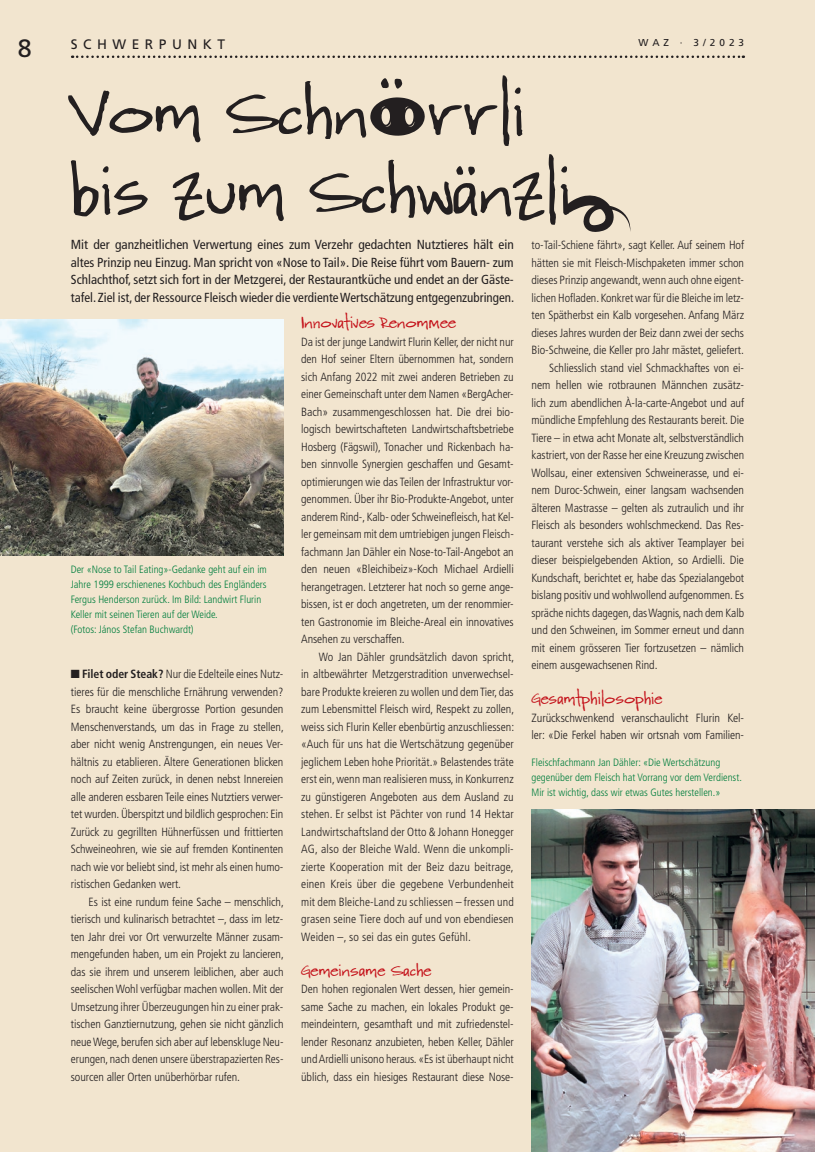
<style>
.page{position:relative;width:815px;height:1152px;background:#f2e5cf}
.page>*{position:absolute;margin:0;border:0;box-sizing:border-box;transform-origin:0 0}
.t1{font:72.62px/78.8px "Wordy Diva";color:#231f20}
.t2{font:25px "Frutiger LT Std";color:#231f20}
.t3{font:17.5px "Wordy Diva";color:#c4121a}
.t4{font:13.75px "Frutiger LT Std";letter-spacing:.4em;color:#231f20}
.t5{font:condensed 13.12px/17.5px "Frutiger LT Std";color:#231f20;text-align:justify}
.t6{font:300 condensed 11.88px/17.5px "Frutiger LT Std";letter-spacing:-.005em;color:#231f20;text-align:justify}
.t7{font:300 condensed 10.62px/15px "Frutiger LT Std";color:#007e3d}
.t8{font:10px "Frutiger LT Std";letter-spacing:.4em;color:#231f20}
.s1{font-weight:700}
</style>
<div class="page">
<svg style="left:72px;top:56px;width:672px;height:2px"></svg>
<svg style="left:370px;top:97px;width:55px;height:38px"></svg>
<svg style="left:381px;top:78px;width:21px;height:11px"></svg>
<img style="left:0;top:319px;width:283px;height:236px">
<img style="left:531px;top:809px;width:284px;height:343px">
<svg style="left:565px;top:195px;width:65px;height:37px"></svg>
<h2 class="t2" style="left:18px;top:33px;width:15px">8</h2>
<p class="t4" style="left:71px;top:36px;width:156px">SCHWERPUNKT</p>
<h1 class="t1" style="left:71px;top:79px;width:502px">Vom Schn rrli bis zum Schwänzli</h1>
<p class="t8" style="left:639px;top:37px;width:107px">WAZ · 3/2023</p>
<p class="t5" style="left:71px;top:236px;width:445px">Mit der ganzheitlichen Verwertung eines zum Verzehr gedachten Nutztieres hält ein altes Prinzip neu Einzug. Man spricht von «Nose to Tail». Die Reise führt vom Bauern- zum Schlachthof, setzt sich fort in der Metzgerei, der Restaurantküche und endet an der Gäste&shy;tafel. Ziel ist, der Ressource Fleisch wieder die verdiente Wertschätzung entgegenzubringen.</p>
<p class="t7" style="left:71px;top:562px;width:197px">Der «Nose to Tail Eating»-Gedanke geht auf ein im Jahre 1999 erschienenes Kochbuch des Engländers Fergus Henderson zurück. Im Bild: Landwirt Flurin Keller mit seinen Tieren auf der Weide.<br>(Fotos: János Stefan Buchwardt)</p>
<p class="t6" style="left:71px;top:665px;width:215px">■ <span class="s1">Filet oder Steak?</span> Nur die Edelteile eines Nutz&shy;tieres für die menschliche Ernährung verwenden?<br>Es braucht keine übergrosse Portion gesunden Menschenverstands, um das in Frage zu stellen, aber nicht wenig Anstrengungen, ein neues Ver&shy;hältnis zu etablieren. Ältere Generationen blicken noch auf Zeiten zurück, in denen nebst Innereien alle anderen essbaren Teile eines Nutztiers verwer&shy;tet wurden. Überspitzt und bildlich gesprochen: Ein Zurück zu gegrillten Hühnerfüssen und frittierten Schweineohren, wie sie auf fremden Kontinenten nach wie vor beliebt sind, ist mehr als einen humo&shy;ristischen Gedanken wert.</p>
<p class="t6" style="left:71px;top:893px;width:215px;text-indent:18px">Es ist eine rundum feine Sache – menschlich, tierisch und kulinarisch betrachtet –, dass im letz&shy;ten Jahr drei vor Ort verwurzelte Männer zusam&shy;mengefunden haben, um ein Projekt zu lancieren, das sie ihrem und unserem leiblichen, aber auch seelischen Wohl verfügbar machen wollen. Mit der Umsetzung ihrer Überzeugungen hin zu einer prak&shy;tischen Ganztiernutzung, gehen sie nicht gänzlich neue Wege, berufen sich aber auf lebenskluge Neu&shy;erungen, nach denen unsere überstrapazierten Res&shy;sourcen aller Orten unüberhörbar rufen.</p>
<h3 class="t3" style="left:301px;top:312px;width:157px">Innovatives Renommee</h3>
<p class="t6" style="left:301px;top:333px;width:214px">Da ist der junge Landwirt Flurin Keller, der nicht nur den Hof seiner Eltern übernommen hat, sondern sich Anfang 2022 mit zwei anderen Betrieben zu einer Gemeinschaft unter dem Namen «BergAcher-Bach» zusammengeschlossen hat. Die drei bio&shy;logisch bewirtschafteten Landwirtschaftsbetriebe Hosberg (Fägswil), Tonacher und Rickenbach ha&shy;ben sinnvolle Synergien geschaffen und Gesamt&shy;optimierungen wie das Teilen der Infrastruktur vor&shy;genommen. Über ihr Bio-Produkte-Angebot, unter anderem Rind-, Kalb- oder Schweinefleisch, hat Kel&shy;ler gemeinsam mit dem umtriebigen jungen Fleisch&shy;fachmann Jan Dähler ein Nose-to-Tail-Angebot an den neuen «Bleichibeiz»-Koch Michael Ardielli herangetragen. Letzterer hat noch so gerne ange&shy;bissen, ist er doch angetreten, um der renommier&shy;ten Gastronomie im Bleiche-Areal ein innovatives Ansehen zu verschaffen.</p>
<p class="t6" style="left:301px;top:648px;width:215px;text-indent:18px">Wo Jan Dähler grundsätzlich davon spricht, in altbewährter Metzgerstradition unverwechsel&shy;bare Produkte kreieren zu wollen und dem Tier, das zum Lebensmittel Fleisch wird, Respekt zu zollen, weiss sich Flurin Keller ebenbürtig anzuschliessen: «Auch für uns hat die Wertschätzung gegenüber jeglichem Leben hohe Priorität.» Belastendes träte erst ein, wenn man realisieren muss, in Konkurrenz zu günstigeren Angeboten aus dem Ausland zu stehen. Er selbst ist Pächter von rund 14 Hektar Landwirtschaftsland der Otto &amp; Johann Honegger AG, also der Bleiche Wald. Wenn die unkompli&shy;zierte Kooperation mit der Beiz dazu beitrage, einen Kreis über die gegebene Verbundenheit mit dem Bleiche-Land zu schliessen – fressen und grasen seine Tiere doch auf und von ebendiesen Weiden –, so sei das ein gutes Gefühl.</p>
<h3 class="t3" style="left:301px;top:959px;width:132px">Gemeinsame Sache</h3>
<p class="t6" style="left:301px;top:980px;width:214px">Den hohen regionalen Wert dessen, hier gemein&shy;same Sache zu machen, ein lokales Produkt ge&shy;meindeintern, gesamthaft und mit zufriedenstel&shy;lender Resonanz anzubieten, heben Keller, Dähler und Ardielli unisono heraus. «Es ist überhaupt nicht üblich, dass ein hiesiges Restaurant diese Nose-</p>
<p class="t6" style="left:531px;top:237px;width:214px">to-Tail-Schiene fährt», sagt Keller. Auf seinem Hof</p>
<p class="t6" style="left:531px;top:254px;width:214px">hätten sie mit Fleisch-Mischpaketen immer schon</p>
<p class="t6" style="left:531px;top:272px;width:214px">dieses Prinzip angewandt, wenn auch ohne eigent-</p>
<p class="t6" style="left:531px;top:289px;width:214px">lichen Hofladen. Konkret war für die Bleiche im letz-</p>
<p class="t6" style="left:531px;top:307px;width:214px">ten Spätherbst ein Kalb vorgesehen. Anfang März</p>
<p class="t6" style="left:531px;top:324px;width:214px">dieses Jahres wurden der Beiz dann zwei der sechs</p>
<p class="t6" style="left:531px;top:342px;width:214px">Bio-Schweine, die Keller pro Jahr mästet, geliefert.</p>
<p class="t6" style="left:549px;top:359px;width:196px">Schliesslich stand viel Schmackhaftes von ei-</p>
<p class="t6" style="left:531px;top:377px;width:214px">nem hellen wie rotbraunen Männchen zusätz-</p>
<p class="t6" style="left:531px;top:394px;width:214px">lich zum abendlichen À-la-carte-Angebot und auf</p>
<p class="t6" style="left:531px;top:412px;width:214px">mündliche Empfehlung des Restaurants bereit. Die</p>
<p class="t6" style="left:531px;top:429px;width:214px">Tiere – in etwa acht Monate alt, selbstverständlich</p>
<p class="t6" style="left:531px;top:447px;width:214px">kastriert, von der Rasse her eine Kreuzung zwischen</p>
<p class="t6" style="left:531px;top:464px;width:214px">Wollsau, einer extensiven Schweinerasse, und ei-</p>
<p class="t6" style="left:531px;top:482px;width:214px">nem Duroc-Schwein, einer langsam wachsenden</p>
<p class="t6" style="left:531px;top:499px;width:214px">älteren Mastrasse – gelten als zutraulich und ihr</p>
<p class="t6" style="left:531px;top:517px;width:214px">Fleisch als besonders wohlschmeckend. Das Res-</p>
<p class="t6" style="left:531px;top:534px;width:214px">taurant verstehe sich als aktiver Teamplayer bei</p>
<p class="t6" style="left:531px;top:552px;width:214px">dieser beispielgebenden Aktion, so Ardielli. Die</p>
<p class="t6" style="left:531px;top:569px;width:214px">Kundschaft, berichtet er, habe das Spezialangebot</p>
<p class="t6" style="left:531px;top:587px;width:214px">bislang positiv und wohlwollend aufgenommen. Es</p>
<p class="t6" style="left:531px;top:604px;width:214px">spräche nichts dagegen, das Wagnis, nach dem Kalb</p>
<p class="t6" style="left:531px;top:622px;width:214px">und den Schweinen, im Sommer erneut und dann</p>
<p class="t6" style="left:531px;top:639px;width:214px">mit einem grösseren Tier fortzusetzen – nämlich</p>
<p class="t6" style="left:531px;top:657px;width:128px">einem ausgewachsenen Rind.</p>
<h3 class="t3" style="left:531px;top:688px;width:133px">Gesamtphilosophie</h3>
<p class="t6" style="left:531px;top:709px;width:214px">Zurückschwenkend veranschaulicht Flurin Kel&shy;ler: «Die Ferkel haben wir ortsnah vom Familien-</p>
<p class="t7" style="left:531px;top:754px;width:212px">Fleischfachmann Jan Dähler: «Die Wertschätzung gegenüber dem Fleisch hat Vorrang vor dem Verdienst.<br>Mir ist wichtig, dass wir etwas Gutes herstellen.»</p>
</div>
